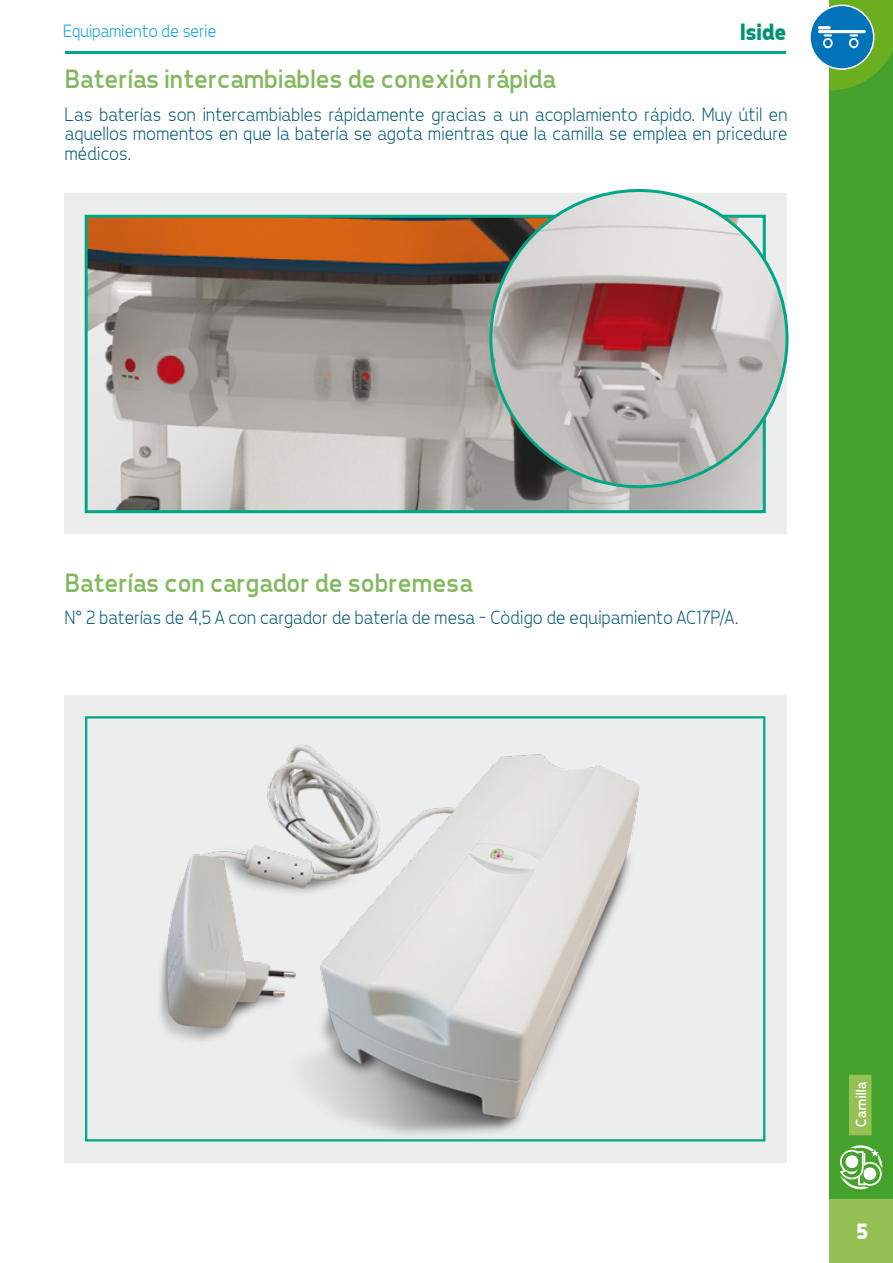
<style>
.page{position:relative;width:893px;height:1263px;background:#fff}
.page>*{position:absolute;margin:0;border:0;box-sizing:border-box;transform-origin:0 0}
.t1{font:27px "Tepeno Sans";color:#83b85f}
.t2{font:700 24px "Tepeno Sans";letter-spacing:-.02em;color:#009274}
.t3{font:700 22.5px "Tepeno Sans";color:#fff}
.t4{font:300 19.5px/19.5px "Tepeno Sans";color:#005674;text-align:justify}
.t5{font:300 18px "Tepeno Sans";color:#009ee0}
.t6{font:15px "Tepeno Sans";letter-spacing:.025em;color:#fff}
</style>
<div class="page">
<hr style="left:65px;top:51px;width:720px;height:2px;background:#00a785">
<div style="left:829px;top:0;width:64px;height:1263px;background:#44a12b"></div>
<div style="left:829px;top:1199px;width:64px;height:64px;background:#95c154"></div>
<svg style="left:840px;top:1145px;width:42px;height:44px"></svg>
<svg style="left:810px;top:5px;width:64px;height:64px"></svg>
<svg style="left:818px;top:0;width:75px;height:91px"></svg>
<div style="left:849px;top:1075px;width:22px;height:60px;background:#95c154"></div>
<div style="left:64px;top:194px;width:723px;height:340px;background:#eceded"></div>
<img style="left:89px;top:219px;width:673px;height:290px">
<div style="left:85px;top:215px;width:681px;height:298px;border:3px solid #00a785"></div>
<img style="left:491px;top:190px;width:296px;height:297px;border-radius:148px">
<div style="left:64px;top:695px;width:723px;height:468px;background:#eceded"></div>
<img style="left:159px;top:745px;width:480px;height:390px">
<div style="left:85px;top:716px;width:680px;height:425px;border:2px solid #00a785"></div>
<p class="t5" style="left:63px;top:20px;width:154px">Equipamiento de serie</p>
<p class="t2" style="left:739px;top:18px;width:48px">Iside</p>
<h1 class="t1" style="left:64px;top:63px;width:492px">Baterías intercambiables de conexión rápida</h1>
<p class="t4" style="left:64px;top:104px;width:724px">Las baterías son intercambiables rápidamente gracias a un acoplamiento rápido. Muy útil en aquellos momentos en que la batería se agota mientras que la camilla se emplea en pricedure médicos.</p>
<h1 class="t1" style="left:64px;top:567px;width:409px">Baterías con cargador de sobremesa</h1>
<p class="t4" style="left:64px;top:607px;width:675px">N° 2 baterías de 4,5 A con cargador de batería de mesa - Còdigo de equipamiento AC17P/A.</p>
<p class="t6" style="left:852px;top:1128px;width:48px;rotate:-90deg">Camilla</p>
<p class="t3" style="left:855px;top:1218px;width:14px">5</p>
</div>
